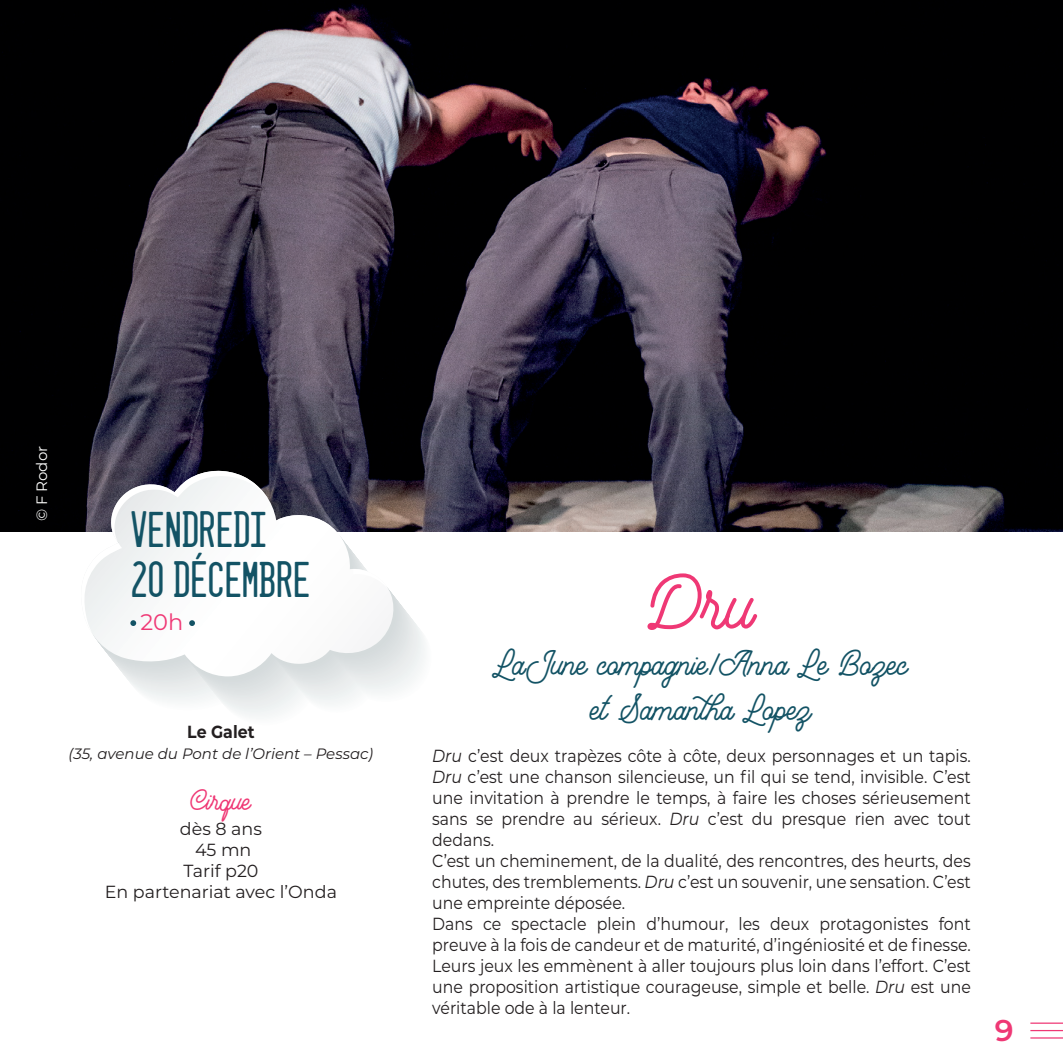
<style>
.page{position:relative;width:1063px;height:1063px;background:#fff}
.page>*{position:absolute;margin:0;border:0;box-sizing:border-box;transform-origin:0 0}
.t1{font:67.5px "Mountecarlo";color:#ef3875}
.t2{font:45px/50px "Dealerplate California";color:#135365}
.t3{font:30px/45px "Mountecarlo";color:#135365;text-align:center}
.t4{font:600 30px "Montserrat Alternates";color:#ef3875}
.t5{font:25px "Mountecarlo";color:#ef3875}
.t6{font:22.5px "Montserrat";color:#ef3875}
.t7{font:17.5px/21px "Montserrat";color:#231f20;scale:.9 1}
.t8{font:17.5px/21px "Montserrat";color:#231f20;text-align:center}
.t9{font:700 17.5px "Montserrat";color:#231f20;scale:.9 1}
.t10{font:italic 15px "Montserrat";color:#231f20}
.t11{font:15px "Montserrat";color:#fff}
.s1{font-style:italic}
</style>
<div class="page">
<hr style="left:1030px;top:1023px;width:33px;height:1px;background:#ef3875">
<hr style="left:1030px;top:1030px;width:33px;height:1px;background:#ef3875">
<hr style="left:1030px;top:1037px;width:33px;height:2px;background:#ef3875">
<img style="left:0;top:0;width:1063px;height:531px">
<svg style="left:94px;top:471px;width:303px;height:206px"></svg>
<svg style="left:278px;top:512px;width:65px;height:29px"></svg>
<svg style="left:353px;top:569px;width:36px;height:21px"></svg>
<svg style="left:79px;top:468px;width:190px;height:168px"></svg>
<p class="t11" style="left:31px;top:521px;width:77px;rotate:-90deg">© F Rodor</p>
<h2 class="t2" style="left:130px;top:503px;width:181px">VENDREDI<br>20 DÉCEMBRE</h2>
<p class="t6" style="left:140px;top:606px;width:44px">20h</p>
<p class="t9" style="left:187px;top:719px;width:76px">Le Galet</p>
<p class="t10" style="left:69px;top:743px;width:306px">(35, avenue du Pont de l’Orient – Pessac)</p>
<h3 class="t5" style="left:190px;top:782px;width:62px">Cirque</h3>
<p class="t8" style="left:105px;top:817px;width:234px">dès 8 ans<br>45 mn<br>Tarif p20<br>En partenariat avec l’Onda</p>
<h1 class="t1" style="left:647px;top:555px;width:110px">Dru</h1>
<h3 class="t3" style="left:495px;top:643px;width:415px">LaJune compagnie/Anna Le Bozec et Samantha Lopez</h3>
<p class="t7" style="left:432px;top:744px;width:600px"><span class="s1">Dru</span> c’est deux trapèzes côte à côte, deux personnages et un tapis.<br><span class="s1">Dru</span> c’est une chanson silencieuse, un fil qui se tend, invisible. C’est une invitation à prendre le temps, à faire les choses sérieusement sans se prendre au sérieux. <span class="s1">Dru</span> c’est du presque rien avec tout dedans.<br>C’est un cheminement, de la dualité, des rencontres, des heurts, des chutes, des tremblements. <span class="s1">Dru</span> c’est un souvenir, une sensation. C’est une empreinte déposée.<br>Dans ce spectacle plein d’humour, les deux protagonistes font preuve à la fois de candeur et de maturité, d’ingéniosité et de finesse.<br>Leurs jeux les emmènent à aller toujours plus loin dans l’effort. C’est une proposition artistique courageuse, simple et belle. <span class="s1">Dru</span> est une véritable ode à la lenteur.</p>
<h3 class="t4" style="left:995px;top:1010px;width:20px">9</h3>
</div>
